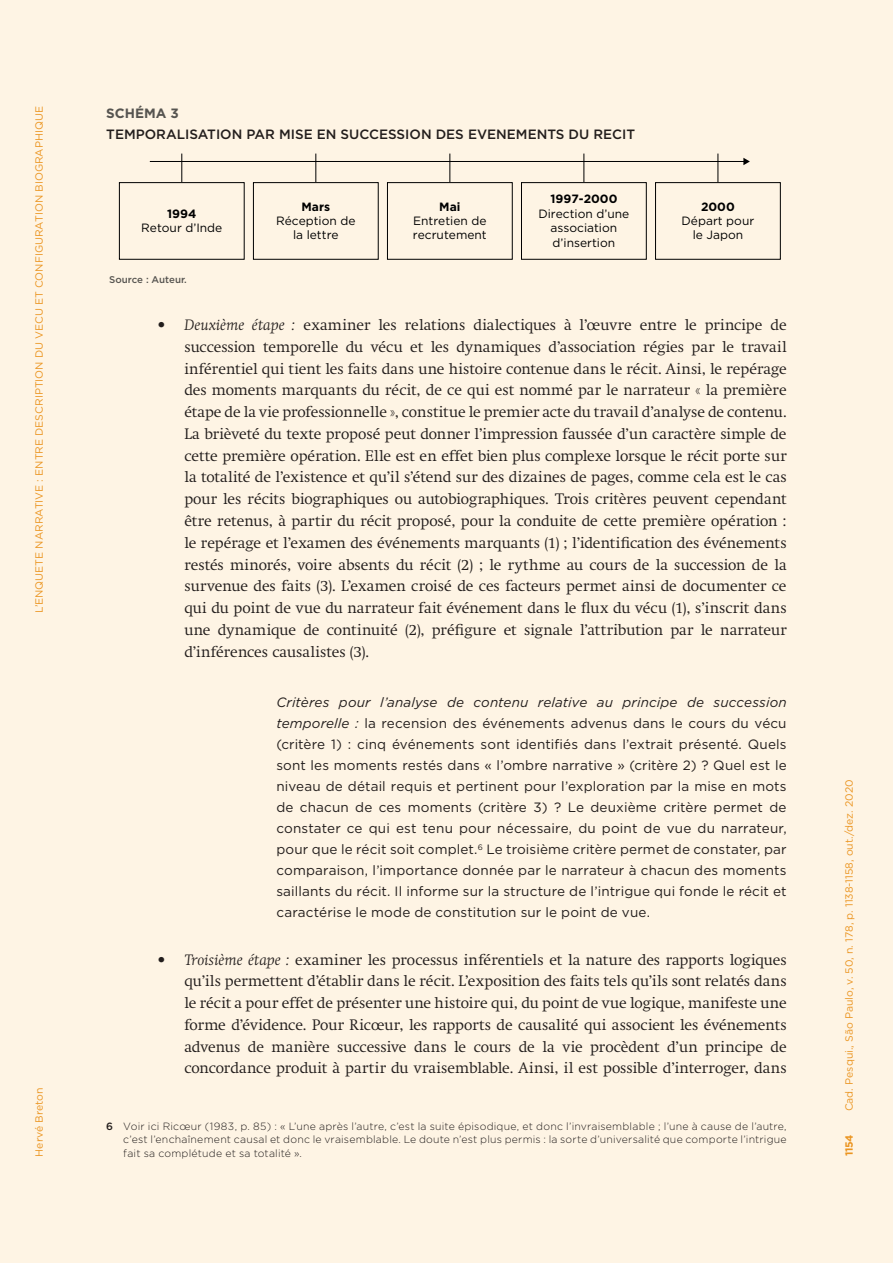
<style>
.page{position:relative;width:893px;height:1263px;background:#fef4e4}
.page>*{position:absolute;margin:0;border:0;box-sizing:border-box;transform-origin:0 0}
.t1{font:300 15px/21.8px "Swift";letter-spacing:.005em;color:#231f20;text-align:justify}
.citação{font:13.5px/21px "Gotham HTF";letter-spacing:.01em;color:#231f20;text-align:justify}
.tabela_titulo_2{font:500 13.5px "Gotham HTF";color:#231f20}
.tabela_titulo_1{font:700 13.5px "Gotham HTF";color:#57585a}
.t2{font:12px/14.4px "Gotham HTF";color:#000001;text-align:center}
.nota_rodapé{font:300 10.5px/13.5px "Gotham HTF";letter-spacing:.02em;color:#231f20;text-align:justify}
.t3{font:10.5px "Gotham HTF";color:#ec9c26}
.t4{font:700 10.5px "Gotham HTF";color:#ec9c26}
.tabela_fonte_nota{font:500 9.75px "Gotham HTF";color:#57585a}
.s1{font-weight:700}
.s2{font-style:italic}
.s3{font-weight:500}
</style>
<div class="page">
<p class="t3" style="left:33px;top:613px;width:509px;rotate:-90deg">L’ENQUETE NARRATIVE : ENTRE DESCRIPTION DU VECU ET CONFIGURATION BIOGRAPHIQUE</p>
<p class="tabela_titulo_1" style="left:106px;top:105px;width:74px">SCHÉMA 3</p>
<p class="tabela_titulo_2" style="left:106px;top:127px;width:530px">TEMPORALISATION PAR MISE EN SUCCESSION DES EVENEMENTS DU RECIT</p>
<p class="t2" style="left:141px;top:206px;width:83px"><span class="s1">1994<br></span>Retour d’Inde</p>
<p class="t2" style="left:276px;top:199px;width:81px"><span class="s1">Mars<br></span>Réception de la lettre</p>
<p class="t2" style="left:413px;top:199px;width:75px"><span class="s1">Mai<br></span>Entretien de recrutement</p>
<p class="t2" style="left:538px;top:192px;width:92px"><span class="s1">1997-2000<br></span>Direction d’une association d’insertion</p>
<p class="t2" style="left:682px;top:199px;width:74px"><span class="s1">2000<br></span>Départ pour le Japon</p>
<p class="tabela_fonte_nota" style="left:109px;top:274px;width:79px">Source : Auteur.</p>
<p class="t1" style="left:184px;top:314px;width:604px;text-indent:-27px"><span class="s2">• Deuxième étape :</span> examiner les relations dialectiques à l’œuvre entre le principe de succession temporelle du vécu et les dynamiques d’association régies par le travail inférentiel qui tient les faits dans une histoire contenue dans le récit. Ainsi, le repérage des moments marquants du récit, de ce qui est nommé par le narrateur « la première étape de la vie professionnelle », constitue le premier acte du travail d’analyse de contenu.<br>La brièveté du texte proposé peut donner l’impression faussée d’un caractère simple de cette première opération. Elle est en effet bien plus complexe lorsque le récit porte sur la totalité de l’existence et qu’il s’étend sur des dizaines de pages, comme cela est le cas pour les récits biographiques ou autobiographiques. Trois critères peuvent cependant être retenus, à partir du récit proposé, pour la conduite de cette première opération : le repérage et l’examen des événements marquants (1) ; l’identification des événements restés minorés, voire absents du récit (2) ; le rythme au cours de la succession de la survenue des faits (3). L’examen croisé de ces facteurs permet ainsi de documenter ce qui du point de vue du narrateur fait événement dans le flux du vécu (1), s’inscrit dans une dynamique de continuité (2), préfigure et signale l’attribution par le narrateur d’inférences causalistes (3).</p>
<p class="citação" style="left:276px;top:692px;width:512px"><span class="s2">Critères pour l’analyse de contenu relative au principe de succession temporelle :</span> la recension des événements advenus dans le cours du vécu (critère 1) : cinq événements sont identifiés dans l’extrait présenté. Quels sont les moments restés dans « l’ombre narrative » (critère 2) ? Quel est le niveau de détail requis et pertinent pour l’exploration par la mise en mots de chacun de ces moments (critère 3) ? Le deuxième critère permet de constater ce qui est tenu pour nécessaire, du point de vue du narrateur, pour que le récit soit complet.<sup>6</sup> Le troisième critère permet de constater, par comparaison, l’importance donnée par le narrateur à chacun des moments saillants du récit. Il informe sur la structure de l’intrigue qui fonde le récit et caractérise le mode de constitution sur le point de vue.</p>
<p class="t1" style="left:184px;top:949px;width:604px;text-indent:-27px"><span class="s2">• Troisième étape :</span> examiner les processus inférentiels et la nature des rapports logiques qu’ils permettent d’établir dans le récit. L’exposition des faits tels qu’ils sont relatés dans le récit a pour effet de présenter une histoire qui, du point de vue logique, manifeste une forme d’évidence. Pour Ricœur, les rapports de causalité qui associent les événements advenus de manière successive dans le cours de la vie procèdent d’un principe de concordance produit à partir du vraisemblable. Ainsi, il est possible d’interroger, dans</p>
<p class="t3" style="left:33px;top:1157px;width:71px;rotate:-90deg">Hervé Breton</p>
<p class="nota_rodapé" style="left:123px;top:1119px;width:665px;text-indent:-17px"><span class="s3">6</span> Voir ici Ricœur (1983, p. 85) : « L’une après l’autre, c’est la suite épisodique, et donc l’invraisemblable ; l’une à cause de l’autre, c’est l’enchaînement causal et donc le vraisemblable. Le doute n’est plus permis : la sorte d’universalité que comporte l’intrigue fait sa complétude et sa totalité ».</p>
<p class="t3" style="left:843px;top:1111px;width:333px;rotate:-90deg">Cad. Pesqui., São Paulo, v. 50, n. 178, p. 1138-1158, out./dez. 2020</p>
<p class="t4" style="left:843px;top:1155px;width:23px;rotate:-90deg">1154</p>
</div>
